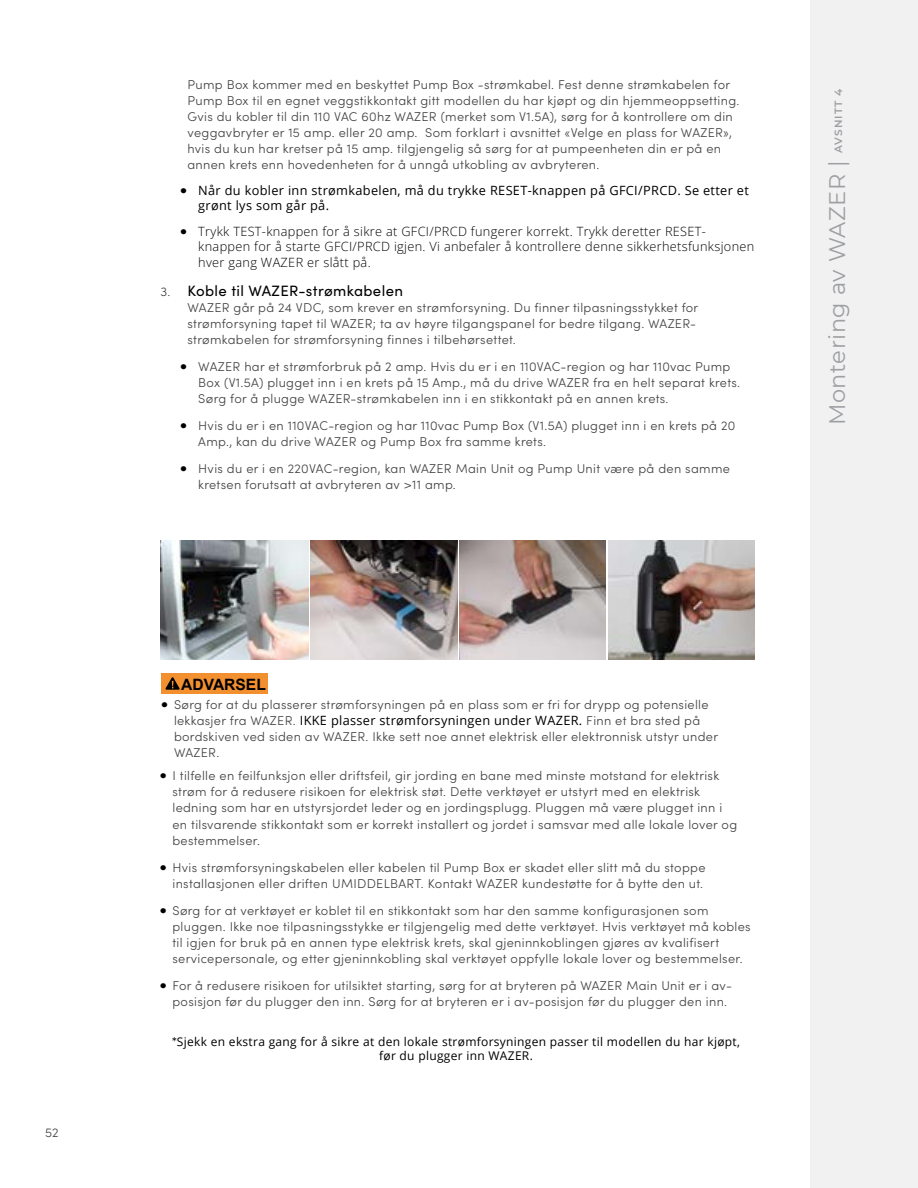
<style>
.page{position:relative;width:918px;height:1188px;background:#fff}
.page>*{position:absolute;margin:0;border:0;box-sizing:border-box;transform-origin:0 0}
.t1{font:22.5px "Montserrat";letter-spacing:.025em;color:#9d9fa2}
.t2{font:700 15.6px "Arial";color:#000}
.t3{font:15px "Sofia Pro";letter-spacing:.025em;color:#000}
.t4{font:300 12.75px/16.2px "Sofia Pro";letter-spacing:.025em;color:#414042}
.t5{font:300 12.75px/15.6px "Open Sans";letter-spacing:.025em;color:#000}
.t6{font:12.75px/15px "Open Sans";letter-spacing:.025em;color:#000}
.t7{font:12px/14.4px "Open Sans";letter-spacing:.025em;color:#000;text-align:center}
.s1{font-family:"Sofia Pro";font-size:18px}
.s2{font-family:"Sofia Pro";font-weight:400;font-size:18px}
.s3{font-weight:300;font-size:12.75px;color:#414042}
.s4{font-weight:400;font-size:18px;color:#000}
.s5{font-family:"Sofia Pro";font-weight:300;color:#414042}
.s6{font-family:"Montserrat"}
.s7{font-weight:600;font-size:10.5px}
</style>
<div class="page">
<div style="left:161px;top:673px;width:107px;height:21px;background:#f28f2e"></div>
<svg style="left:165px;top:677px;width:15px;height:13px"></svg>
<img style="left:311px;top:541px;width:295px;height:118px">
<img style="left:160px;top:541px;width:149px;height:118px">
<img style="left:608px;top:541px;width:146px;height:118px">
<div style="left:810px;top:0;width:108px;height:1188px;background:#f1f1f2"></div>
<p class="t4" style="left:45px;top:1124px;width:15px">52</p>
<p class="t4" style="left:188px;top:75px;width:554px">Pump Box kommer med en beskyttet Pump Box -strømkabel. Fest denne strømkabelen for Pump Box til en egnet veggstikkontakt gitt modellen du har kjøpt og din hjemmeoppsetting.<br>Gvis du kobler til din 110 VAC 60hz WAZER (merket som V1.5A), sørg for å kontrollere om din veggavbryter er 15 amp. eller 20 amp. Som forklart i avsnittet «Velge en plass for WAZER», hvis du kun har kretser på 15 amp. tilgjengelig så sørg for at pumpeenheten din er på en annen krets enn hovedenheten for å unngå utkobling av avbryteren.</p>
<p class="t6" style="left:198px;top:183px;width:552px;text-indent:-19px"><span class="s1">•</span> Når du kobler inn strømkabelen, må du trykke RESET-knappen på GFCI/PRCD. Se etter et grønt lys som går på.</p>
<p class="t5" style="left:198px;top:223px;width:558px;text-indent:-19px"><span class="s2">•</span> Trykk TEST-knappen for å sikre at GFCI/PRCD fungerer korrekt. Trykk deretter RESET&shy;knappen for å starte GFCI/PRCD igjen. Vi anbefaler å kontrollere denne sikkerhetsfunksjonen hver gang WAZER er slått på.</p>
<p class="t3" style="left:160px;top:280px;width:244px"><span class="s3">3.</span> Koble til WAZER-strømkabelen</p>
<p class="t4" style="left:188px;top:299px;width:512px">WAZER går på 24 VDC, som krever en strømforsyning. Du finner tilpasningsstykket for strømforsyning tapet til WAZER; ta av høyre tilgangspanel for bedre tilgang. WAZER&shy;strømkabelen for strømforsyning finnes i tilbehørsettet.</p>
<p class="t4" style="left:198px;top:358px;width:543px;text-indent:-19px"><span class="s4">•</span> WAZER har et strømforbruk på 2 amp. Hvis du er i en 110VAC-region og har 110vac Pump<br>Box (V1.5A) plugget inn i en krets på 15 Amp., må du drive WAZER fra en helt separat krets.<br>Sørg for å plugge WAZER-strømkabelen inn i en stikkontakt på en annen krets.</p>
<p class="t4" style="left:198px;top:417px;width:539px;text-indent:-19px"><span class="s4">•</span> Hvis du er i en 110VAC-region og har 110vac Pump Box (V1.5A) plugget inn i en krets på 20<br>Amp., kan du drive WAZER og Pump Box fra samme krets.</p>
<p class="t4" style="left:198px;top:460px;width:533px;text-indent:-19px"><span class="s4">•</span> Hvis du er i en 220VAC-region, kan WAZER Main Unit og Pump Unit være på den samme kretsen forutsatt at avbryteren av &gt;11 amp.</p>
<p class="t2" style="left:181px;top:673px;width:86px">ADVARSEL</p>
<p class="t4" style="left:160px;top:695px;width:550px"><span class="s4">•</span> Sørg for at du plasserer strømforsyningen på en plass som er fri for drypp og potensielle</p>
<p class="t6" style="left:174px;top:712px;width:528px"><span class="s5">lekkasjer fra WAZER.</span> IKKE plasser strømforsyningen under WAZER. <span class="s5">Finn et bra sted på</span></p>
<p class="t4" style="left:174px;top:728px;width:546px">bordskiven ved siden av WAZER. Ikke sett noe annet elektrisk eller elektronnisk utstyr under<br>WAZER.</p>
<p class="t4" style="left:172px;top:767px;width:566px;text-indent:-14px"><span class="s4">•</span> I tilfelle en feilfunksjon eller driftsfeil, gir jording en bane med minste motstand for elektrisk strøm for å redusere risikoen for elektrisk støt. Dette verktøyet er utstyrt med en elektrisk ledning som har en utstyrsjordet leder og en jordingsplugg. Pluggen må være plugget inn i en tilsvarende stikkontakt som er korrekt installert og jordet i samsvar med alle lokale lover og bestemmelser.</p>
<p class="t4" style="left:159px;top:858px;width:548px;text-align:right"><span class="s4">•</span> Hvis strømforsyningskabelen eller kabelen til Pump Box er skadet eller slitt må du stoppe installasjonen eller driften UMIDDELBART. Kontakt WAZER kundestøtte for å bytte den ut.</p>
<p class="t4" style="left:172px;top:901px;width:580px;text-indent:-14px"><span class="s4">•</span> Sørg for at verktøyet er koblet til en stikkontakt som har den samme konfigurasjonen som pluggen. Ikke noe tilpasningsstykke er tilgjengelig med dette verktøyet. Hvis verktøyet må kobles til igjen for bruk på en annen type elektrisk krets, skal gjeninnkoblingen gjøres av kvalifisert servicepersonale, og etter gjeninnkobling skal verktøyet oppfylle lokale lover og bestemmelser.</p>
<p class="t4" style="left:172px;top:977px;width:561px;text-indent:-14px"><span class="s4">•</span> For å redusere risikoen for utilsiktet starting, sørg for at bryteren på WAZER Main Unit er i av&shy;posisjon før du plugger den inn. Sørg for at bryteren er i av-posisjon før du plugger den inn.</p>
<p class="t7" style="left:172px;top:1034px;width:569px"><span class="s6">*</span>Sjekk en ekstra gang for å sikre at den lokale strømforsyningen passer til modellen du har kjøpt, før du plugger inn WAZER.</p>
<h1 class="t1" style="left:822px;top:425px;width:338px;rotate:-90deg">Montering av WAZER | <span class="s7">AVSNITT 4</span></h1>
</div>
